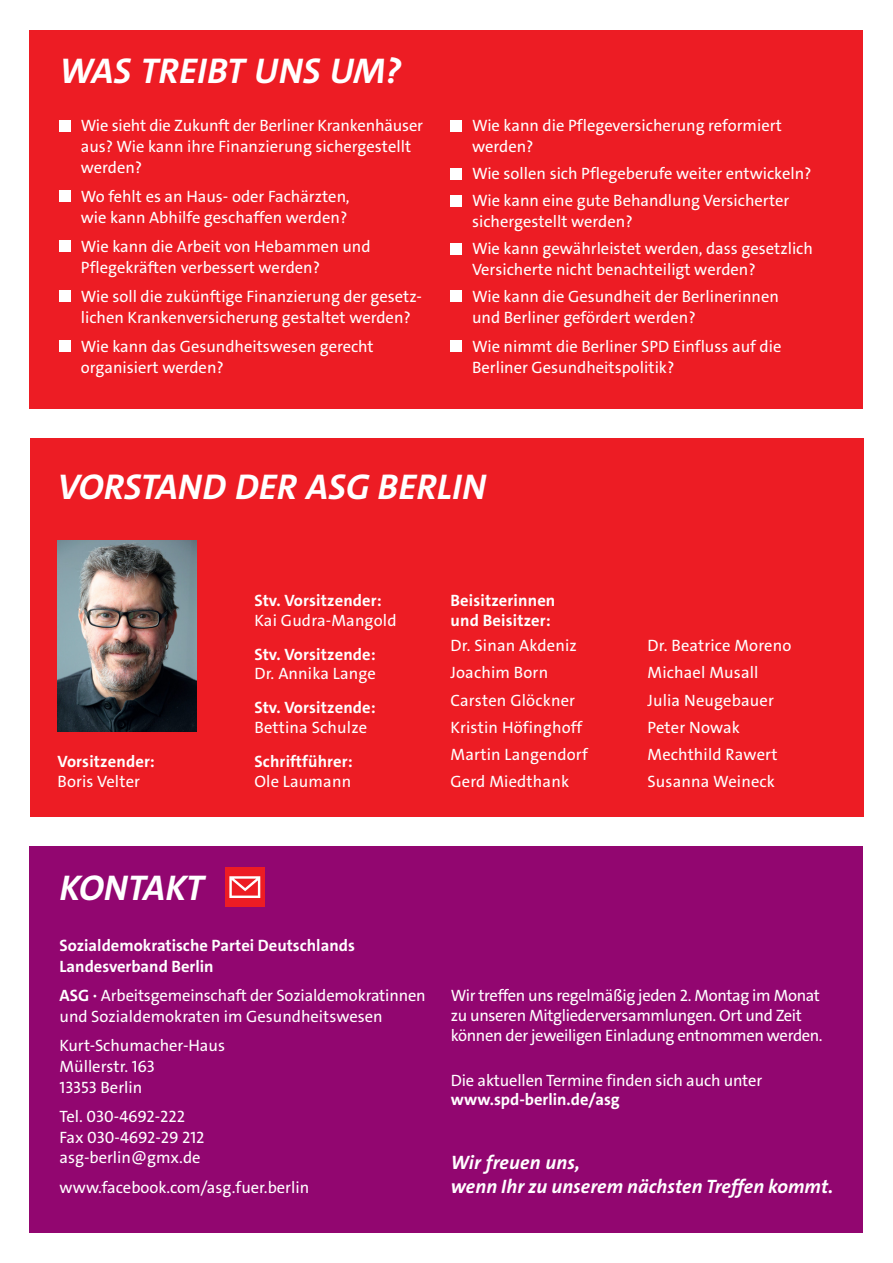
<style>
.page{position:relative;width:893px;height:1263px;background:#fff}
.page>*{position:absolute;margin:0;border:0;box-sizing:border-box;transform-origin:0 0}
.t1{font:italic 700 36px "SPD The Sans";color:#fff}
.t2{font:italic 700 19.5px/23.7px "SPD The Sans";letter-spacing:.005em;color:#fff}
.t3{font:16.5px/20.7px "SPD The Sans";color:#fff}
.t4{font:700 16.5px/20.7px "SPD The Sans";letter-spacing:.005em;color:#fff}
.t5{font:16.5px/19.8px "SPD The Sans";letter-spacing:-.02em;color:#fff}
.s1{font-weight:700}
</style>
<div class="page">
<div style="left:30px;top:438px;width:833px;height:378px;background:#ed1c24"></div>
<img style="left:57px;top:540px;width:139px;height:192px">
<div style="left:30px;top:30px;width:833px;height:378px;background:#ed1c24"></div>
<div style="left:60px;top:120px;width:11px;height:11px;background:#fff"></div>
<div style="left:60px;top:191px;width:11px;height:11px;background:#fff"></div>
<div style="left:60px;top:241px;width:11px;height:11px;background:#fff"></div>
<div style="left:60px;top:291px;width:11px;height:11px;background:#fff"></div>
<div style="left:60px;top:341px;width:11px;height:11px;background:#fff"></div>
<div style="left:451px;top:120px;width:11px;height:11px;background:#fff"></div>
<div style="left:451px;top:168px;width:11px;height:11px;background:#fff"></div>
<div style="left:451px;top:195px;width:11px;height:11px;background:#fff"></div>
<div style="left:451px;top:243px;width:11px;height:11px;background:#fff"></div>
<div style="left:451px;top:291px;width:11px;height:11px;background:#fff"></div>
<div style="left:451px;top:341px;width:11px;height:11px;background:#fff"></div>
<div style="left:30px;top:846px;width:833px;height:387px;background:#920670"></div>
<div style="left:225px;top:867px;width:40px;height:40px;background:#ed1c24"></div>
<svg style="left:229px;top:876px;width:31px;height:22px"></svg>
<h1 class="t1" style="left:60px;top:50px;width:343px">WAS TREIBT UNS UM?</h1>
<p class="t3" style="left:81px;top:117px;width:344px">Wie sieht die Zukunft der Berliner Krankenhäuser aus? Wie kann ihre Finanzierung sichergestellt werden?</p>
<p class="t3" style="left:81px;top:188px;width:270px">Wo fehlt es an Haus- oder Fachärzten, wie kann Abhilfe geschaffen werden?</p>
<p class="t3" style="left:81px;top:238px;width:291px">Wie kann die Arbeit von Hebammen und<br>Pflegekräften verbessert werden?</p>
<p class="t3" style="left:81px;top:288px;width:343px">Wie soll die zukünftige Finanzierung der gesetz&shy;lichen Krankenversicherung gestaltet werden?</p>
<p class="t3" style="left:81px;top:338px;width:294px">Wie kann das Gesundheitswesen gerecht organisiert werden?</p>
<p class="t3" style="left:472px;top:117px;width:312px">Wie kann die Pflegeversicherung reformiert werden?</p>
<p class="t3" style="left:472px;top:162px;width:341px;line-height:27.2px">Wie sollen sich Pflegeberufe weiter entwickeln?<br>Wie kann eine gute Behandlung Versicherter</p>
<p class="t3" style="left:472px;top:210px;width:342px;line-height:27.2px">sichergestellt werden?<br>Wie kann gewährleistet werden, dass gesetzlich</p>
<p class="t3" style="left:472px;top:257px;width:308px;line-height:27.2px">Versicherte nicht benachteiligt werden?<br>Wie kann die Gesundheit der Berlinerinnen</p>
<p class="t3" style="left:472px;top:304px;width:311px;line-height:29.2px">und Berliner gefördert werden?<br>Wie nimmt die Berliner SPD Einfluss auf die</p>
<p class="t3" style="left:472px;top:359px;width:204px">Berliner Gesundheitspolitik?</p>
<h1 class="t1" style="left:57px;top:465px;width:430px">VORSTAND DER ASG BERLIN</h1>
<p class="t4" style="left:57px;top:752px;width:99px">Vorsitzender:</p>
<p class="t3" style="left:57px;top:772px;width:84px">Boris Velter</p>
<p class="t4" style="left:254px;top:592px;width:129px">Stv. Vorsitzender:</p>
<p class="t3" style="left:254px;top:611px;width:144px">Kai Gudra-Mangold</p>
<p class="t4" style="left:254px;top:645px;width:123px">Stv. Vorsitzende:</p>
<p class="t3" style="left:254px;top:665px;width:123px">Dr. Annika Lange</p>
<p class="t4" style="left:254px;top:699px;width:123px">Stv. Vorsitzende:</p>
<p class="t3" style="left:254px;top:719px;width:114px">Bettina Schulze</p>
<p class="t4" style="left:254px;top:752px;width:100px">Schriftführer:</p>
<p class="t3" style="left:254px;top:772px;width:98px">Ole Laumann</p>
<p class="t4" style="left:450px;top:591px;width:106px">Beisitzerinnen und Beisitzer:</p>
<p class="t3" style="left:450px;top:634px;width:139px;line-height:27px">Dr. Sinan Akdeniz<br>Joachim Born<br>Carsten Glöckner<br>Kristin Höfinghoff<br>Martin Langendorf<br>Gerd Miedthank</p>
<p class="t3" style="left:647px;top:634px;width:145px;line-height:27px">Dr. Beatrice Moreno<br>Michael Musall<br>Julia Neugebauer<br>Peter Nowak<br>Mechthild Rawert<br>Susanna Weineck</p>
<h1 class="t1" style="left:60px;top:866px;width:146px">KONTAKT</h1>
<p class="t4" style="left:60px;top:937px;width:297px">Sozialdemokratische Partei Deutschlands<br>Landesverband Berlin</p>
<p class="t3" style="left:60px;top:987px;width:368px"><span class="s1">ASG ·</span> Arbeitsgemeinschaft der Sozialdemokratinnen und Sozialdemokraten im Gesundheitswesen</p>
<p class="t3" style="left:60px;top:1037px;width:167px">Kurt-Schumacher-Haus<br>Müllerstr. 163<br>13353 Berlin</p>
<p class="t3" style="left:60px;top:1107px;width:146px">Tel. 030-4692-222<br>Fax 030-4692-29 212 asg-berlin@gmx.de</p>
<p class="t3" style="left:60px;top:1178px;width:251px">www.facebook.com/asg.fuer.berlin</p>
<p class="t5" style="left:451px;top:987px;width:373px">Wir treffen uns regelmäßig jeden 2. Montag im Monat zu unseren Mitgliederversammlungen. Ort und Zeit können der jeweiligen Einladung entnommen werden.</p>
<p class="t3" style="left:451px;top:1071px;width:313px">Die aktuellen Termine finden sich auch unter</p>
<p class="t4" style="left:451px;top:1091px;width:171px">www.spd-berlin.de/asg</p>
<p class="t2" style="left:451px;top:1150px;width:384px">Wir freuen uns,<br>wenn Ihr zu unserem nächsten Treffen kommt.</p>
</div>
